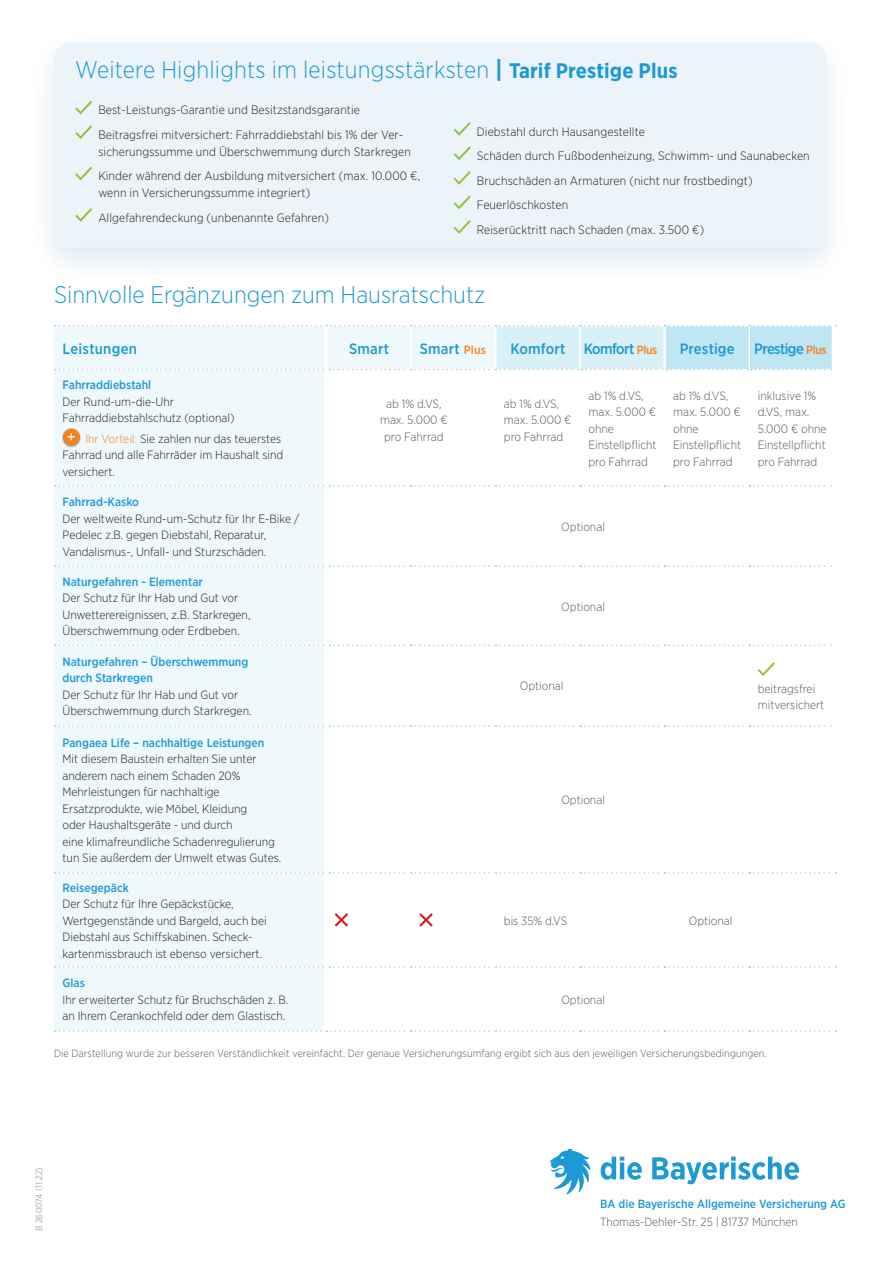
<style>
.page{position:relative;width:893px;height:1263px;background:#fff}
.page>*{position:absolute;margin:0;border:0;box-sizing:border-box;transform-origin:0 0}
.t1{font:300 24px "Gotham Narrow";color:#1d99d6}
.t2{font:17.7px "Gotham Narrow";color:#fff}
.t3{font:500 15px "Gotham Narrow";letter-spacing:.01em;color:#1d99d6}
.t4{font:500 15px "Gotham Narrow";letter-spacing:-.025em;color:#1d99d6}
.t5{font:500 15px "Gotham Narrow";letter-spacing:-.045em;color:#1d99d6}
.t6{font:300 12.15px/24.6px "Gotham Narrow";letter-spacing:.01em;color:#231f20}
.t7{font:300 12px/16.5px "Gotham Narrow";color:#231f20}
.t8{font:300 12px/16.5px "Gotham Narrow";color:#57585a}
.t9{font:500 12px/16.5px "Gotham Narrow";color:#1d99d6}
.t10{font:300 12px/16.5px "Gotham Narrow";color:#58585a;text-align:center}
.t11{font:500 11.85px "Gotham Narrow";color:#1d99d6}
.t12{font:300 11.85px "Gotham Narrow";color:#57585a}
.t13{font:300 10.5px "Gotham Narrow";letter-spacing:.01em;color:#57585a}
.t14{font:9px "Gotham Narrow";color:#a8a9ad}
.s1{font-weight:700}
.s2{font-weight:700;font-size:21px}
.s3{font-size:12px;color:#f58220}
.s4{color:#f58220}
</style>
<div class="page">
<div style="left:25px;top:27px;width:830px;height:262px;background:#1863b0;opacity:.16"></div>
<div style="left:54px;top:43px;width:772px;height:205px;background:#ebf4fa;border-radius:17px"></div>
<svg style="left:75px;top:101px;width:17px;height:13px"></svg>
<svg style="left:75px;top:125px;width:17px;height:14px"></svg>
<svg style="left:75px;top:167px;width:17px;height:13px"></svg>
<svg style="left:75px;top:208px;width:17px;height:14px"></svg>
<svg style="left:454px;top:122px;width:17px;height:14px"></svg>
<svg style="left:454px;top:146px;width:17px;height:14px"></svg>
<svg style="left:454px;top:171px;width:17px;height:14px"></svg>
<svg style="left:454px;top:195px;width:17px;height:14px"></svg>
<svg style="left:454px;top:220px;width:17px;height:14px"></svg>
<svg style="left:601px;top:1156px;width:41px;height:24px"></svg>
<svg style="left:652px;top:1156px;width:147px;height:28px"></svg>
<svg style="left:550px;top:1149px;width:41px;height:45px"></svg>
<svg style="left:54px;top:326px;width:436px;height:705px;fill:#eff9fb"></svg>
<svg style="left:328px;top:370px;width:504px;height:195px"></svg>
<svg style="left:55px;top:325px;width:781px;height:45px"></svg>
<svg style="left:55px;top:485px;width:777px;height:2px"></svg>
<svg style="left:55px;top:565px;width:777px;height:2px"></svg>
<svg style="left:55px;top:644px;width:777px;height:2px"></svg>
<svg style="left:55px;top:725px;width:777px;height:2px"></svg>
<svg style="left:55px;top:872px;width:781px;height:1px"></svg>
<svg style="left:55px;top:966px;width:781px;height:2px"></svg>
<svg style="left:55px;top:1030px;width:781px;height:2px"></svg>
<hr style="left:324px;top:326px;width:4px;height:44px;background:#fff">
<hr style="left:832px;top:326px;width:4px;height:44px;background:#fff">
<hr style="left:324px;top:370px;width:4px;height:116px;background:#fff">
<div style="left:493px;top:370px;width:5px;height:115px;background:#fff"></div>
<hr style="left:324px;top:486px;width:4px;height:80px;background:#fff">
<hr style="left:324px;top:566px;width:4px;height:79px;background:#fff">
<hr style="left:324px;top:645px;width:4px;height:81px;background:#fff">
<hr style="left:324px;top:726px;width:4px;height:147px;background:#fff">
<hr style="left:324px;top:873px;width:4px;height:94px;background:#fff">
<hr style="left:324px;top:967px;width:4px;height:63px;background:#fff">
<hr style="left:494px;top:326px;width:2px;height:43px;background:#fff">
<hr style="left:663px;top:326px;width:3px;height:44px;background:#fff">
<hr style="left:663px;top:370px;width:3px;height:115px;background:#fff">
<hr style="left:410px;top:326px;width:1px;height:43px;background:#fff">
<hr style="left:410px;top:873px;width:1px;height:93px;background:#fff">
<hr style="left:579px;top:326px;width:2px;height:44px;background:#fff">
<hr style="left:579px;top:370px;width:2px;height:115px;background:#fff">
<hr style="left:748px;top:326px;width:2px;height:44px;background:#fff">
<hr style="left:748px;top:370px;width:2px;height:115px;background:#fff">
<svg style="left:758px;top:662px;width:17px;height:14px"></svg>
<svg style="left:335px;top:913px;width:13px;height:14px"></svg>
<svg style="left:419px;top:913px;width:14px;height:14px"></svg>
<div style="left:61px;top:428px;width:21px;height:20px;background:#1d99d6;opacity:.56"></div>
<div style="left:63px;top:429px;width:17px;height:17px;background:#f58220;border-radius:50%"></div>
<div style="left:67px;top:433px;width:9px;height:9px;background:#231f20;opacity:.16"></div>
<h1 class="t1" style="left:75px;top:55px;width:604px">Weitere Highlights im leistungsstärksten <span class="s1">|</span> <span class="s2">Tarif Prestige Plus</span></h1>
<p class="t6" style="left:98px;top:98px;width:306px">Best-Leistungs-Garantie und Besitzstandsgarantie<br>Beitragsfrei mitversichert: Fahrraddiebstahl bis 1% der Ver-</p>
<p class="t6" style="left:98px;top:139px;width:323px">sicherungssumme und Überschwemmung durch Starkregen<br>Kinder während der Ausbildung mitversichert (max. 10.000 €,</p>
<p class="t6" style="left:98px;top:180px;width:232px">wenn in Versicherungssumme integriert)<br>Allgefahrendeckung (unbenannte Gefahren)</p>
<p class="t6" style="left:477px;top:119px;width:334px">Diebstahl durch Hausangestellte<br>Schäden durch Fußbodenheizung, Schwimm- und Saunabecken Bruchschäden an Armaturen (nicht nur frostbedingt)<br>Feuerlöschkosten<br>Reiserücktritt nach Schaden (max. 3.500 €)</p>
<h1 class="t1" style="left:54px;top:280px;width:433px">Sinnvolle Ergänzungen zum Hausratschutz</h1>
<p class="t3" style="left:63px;top:339px;width:76px">Leistungen</p>
<p class="t3" style="left:349px;top:339px;width:42px">Smart</p>
<p class="t3" style="left:420px;top:339px;width:68px">Smart <span class="s3">Plus</span></p>
<p class="t4" style="left:510px;top:339px;width:149px">Komfort Komfort <span class="s3">Plus</span></p>
<p class="t3" style="left:680px;top:339px;width:56px">Prestige</p>
<p class="t5" style="left:754px;top:339px;width:74px">Prestige <span class="s3">Plus</span></p>
<p class="t9" style="left:63px;top:376px;width:90px">Fahrraddiebstahl</p>
<p class="t7" style="left:63px;top:393px;width:174px">Der Rund-um-die-Uhr<br>Fahrraddiebstahlschutz (optional)</p>
<p class="t7" style="left:63px;top:430px;width:222px;text-indent:23px"><span class="s4">Ihr Vorteil:</span> Sie zahlen nur das teuerstes<br>Fahrrad und alle Fahrräder im Haushalt sind versichert.</p>
<p class="t10" style="left:380px;top:395px;width:69px">ab 1% d.VS, max. 5.000 € pro Fahrrad</p>
<p class="t8" style="left:504px;top:395px;width:69px">ab 1% d.VS, max. 5.000 € pro Fahrrad</p>
<p class="t8" style="left:588px;top:387px;width:70px">ab 1% d.VS, max. 5.000 € ohne<br>Einstellpflicht pro Fahrrad</p>
<p class="t8" style="left:673px;top:387px;width:70px">ab 1% d.VS, max. 5.000 € ohne<br>Einstellpflicht pro Fahrrad</p>
<p class="t8" style="left:758px;top:387px;width:70px">inklusive 1% d.VS, max.<br>5.000 € ohne<br>Einstellpflicht pro Fahrrad</p>
<h2 class="t2" style="left:67px;top:426px;width:11px">+</h2>
<p class="t9" style="left:62px;top:493px;width:78px">Fahrrad-Kasko</p>
<p class="t7" style="left:62px;top:510px;width:238px">Der weltweite Rund-um-Schutz für Ihr E-Bike /<br>Pedelec z.B. gegen Diebstahl, Reparatur,<br>Vandalismus-, Unfall- und Sturzschäden.</p>
<p class="t8" style="left:561px;top:518px;width:45px">Optional</p>
<p class="t9" style="left:62px;top:573px;width:142px">Naturgefahren - Elementar</p>
<p class="t7" style="left:62px;top:589px;width:189px">Der Schutz für Ihr Hab und Gut vor<br>Unwetterereignissen, z.B. Starkregen,<br>Überschwemmung oder Erdbeben.</p>
<p class="t8" style="left:561px;top:598px;width:45px">Optional</p>
<p class="t9" style="left:62px;top:653px;width:187px">Naturgefahren – Überschwemmung durch Starkregen</p>
<p class="t7" style="left:62px;top:686px;width:191px">Der Schutz für Ihr Hab und Gut vor<br>Überschwemmung durch Starkregen.</p>
<p class="t8" style="left:520px;top:678px;width:45px">Optional</p>
<p class="t8" style="left:758px;top:680px;width:68px">beitragsfrei mitversichert</p>
<p class="t9" style="left:63px;top:734px;width:203px">Pangaea Life – nachhaltige Leistungen</p>
<p class="t7" style="left:63px;top:750px;width:220px">Mit diesem Baustein erhalten Sie unter anderem nach einem Schaden 20% Mehrleistungen für nachhaltige Ersatzprodukte, wie Möbel, Kleidung<br>oder Haushaltsgeräte - und durch<br>eine klimafreundliche Schadenregulierung tun Sie außerdem der Umwelt etwas Gutes.</p>
<p class="t9" style="left:63px;top:879px;width:68px">Reisegepäck</p>
<p class="t7" style="left:63px;top:895px;width:206px">Der Schutz für Ihre Gepäckstücke, Wertgegenstände und Bargeld, auch bei Diebstahl aus Schiffskabinen. Scheck&shy;kartenmissbrauch ist ebenso versichert.</p>
<p class="t8" style="left:561px;top:791px;width:45px">Optional</p>
<p class="t8" style="left:504px;top:912px;width:65px">bis 35% d.VS</p>
<p class="t8" style="left:689px;top:912px;width:45px">Optional</p>
<p class="t9" style="left:63px;top:975px;width:24px">Glas</p>
<p class="t7" style="left:63px;top:991px;width:227px">Ihr erweiterter Schutz für Bruchschäden z. B. an Ihrem Cerankochfeld oder dem Glastisch.</p>
<p class="t8" style="left:561px;top:991px;width:45px">Optional</p>
<p class="t13" style="left:54px;top:1046px;width:714px">Die Darstellung wurde zur besseren Verständlichkeit vereinfacht. Der genaue Versicherungsumfang ergibt sich aus den jeweiligen Versicherungsbedingungen.</p>
<p class="t14" style="left:34px;top:1231px;width:65px;rotate:-90deg">B 260074 (11.22)</p>
<p class="t11" style="left:600px;top:1197px;width:247px">BA die Bayerische Allgemeine Versicherung AG</p>
<p class="t12" style="left:600px;top:1215px;width:199px">Thomas-Dehler-Str. 25 | 81737 München</p>
</div>
